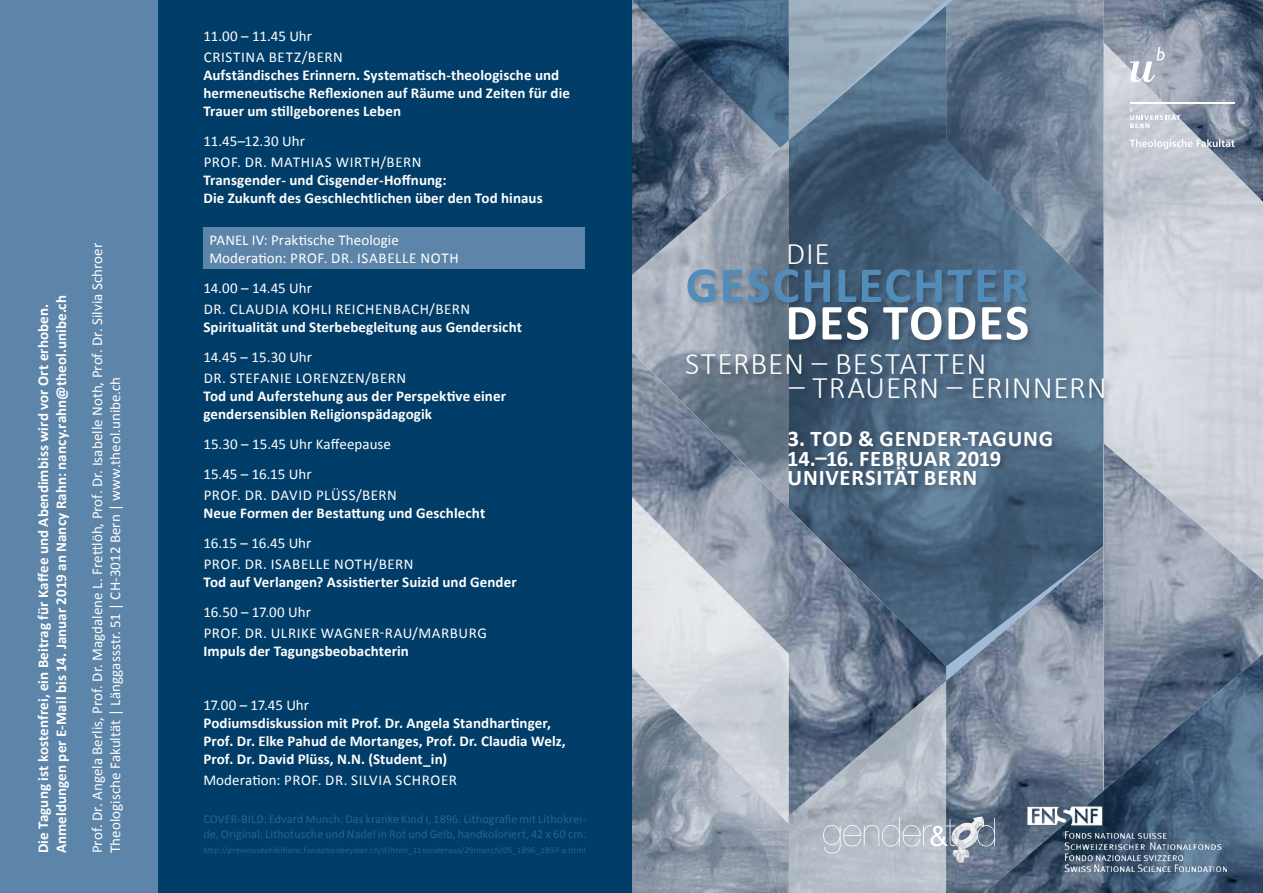
<style>
.page{position:relative;width:1263px;height:893px;background:#fff}
.page>*{position:absolute;margin:0;border:0;box-sizing:border-box;transform-origin:0 0}
.t1{font:700 51px "Calibri";letter-spacing:.035em;color:#538cb9}
.t2{font:700 51px "Calibri";letter-spacing:.03em;color:#fff}
.t3{font:300 31.5px "Calibri";letter-spacing:.025em;color:#fff}
.t4{font:700 22.5px/19.5px "Calibri";letter-spacing:.035em;color:#fff}
.t5{font:700 15px/18px "Calibri";letter-spacing:.005em;color:#fff}
.t6{font:15px/18px "Calibri";letter-spacing:.01em;color:#fff}
.t7{font:15px/21px "Calibri";letter-spacing:.035em;color:#fff}
.t8{font:15px/21px "Calibri";letter-spacing:.04em;color:#fff}
.t9{font:12px/15px "Calibri";letter-spacing:.01em;color:#28648d}
.t10{font:8.85px "Calibri";letter-spacing:.02em;color:#28648d}
</style>
<div class="page">
<img style="left:631px;top:846px;width:158px;height:47px">
<svg style="left:789px;top:148px;width:314px;height:398px;background:#435d76"></svg>
<svg style="left:1103px;top:202px;width:160px;height:344px;background:#d2d6dc"></svg>
<img style="left:631px;top:341px;width:315px;height:505px">
<img style="left:1104px;top:443px;width:159px;height:103px">
<img style="left:946px;top:0;width:157px;height:243px">
<svg style="left:631px;top:497px;width:158px;height:327px;background:#b6bdc7"></svg>
<img style="left:631px;top:148px;width:158px;height:138px">
<div style="left:787px;top:429px;width:272px;height:63px;background:#000;opacity:.2"></div>
<div style="left:685px;top:243px;width:426px;height:162px;background:#000;opacity:.2"></div>
<svg style="left:1061px;top:0;width:202px;height:202px;background:#919cab"></svg>
<svg style="left:789px;top:546px;width:474px;height:347px;background:#738397"></svg>
<svg style="left:631px;top:0;width:336px;height:148px;background:#5b748c"></svg>
<div style="left:0;top:0;width:631px;height:893px;background:#003d68"></div>
<div style="left:203px;top:227px;width:382px;height:42px;background:#5d85a9"></div>
<div style="left:0;top:0;width:157px;height:893px;background:#5d85a9"></div>
<p class="t5" style="left:34px;top:853px;width:560px;rotate:-90deg">Die Tagung ist kostenfrei, ein Beitrag für Kaffee und Abendimbiss wird vor Ort erhoben.<br>Anmeldungen per E-Mail bis 14. Januar 2019 an Nancy Rahn: nancy.rahn@theol.unibe.ch</p>
<p class="t6" style="left:88px;top:853px;width:612px;rotate:-90deg">Prof. Dr. Angela Berlis, Prof. Dr. Magdalene L. Frettlöh, Prof. Dr. Isabelle Noth, Prof. Dr. Silvia Schroer<br>Theologische Fakultät | Länggassstr. 51 | CH-3012 Bern | www.theol.unibe.ch</p>
<p class="t8" style="left:203px;top:26px;width:141px">11.00 – 11.45 Uhr<br>CRISTINA BETZ/BERN</p>
<p class="t5" style="left:203px;top:66px;width:368px">Aufständisches Erinnern. Systematisch-theologische und hermeneutische Reflexionen auf Räume und Zeiten für die<br>Trauer um stillgeborenes Leben</p>
<p class="t8" style="left:203px;top:131px;width:220px">11.45–12.30 Uhr<br>PROF. DR. MATHIAS WIRTH/BERN</p>
<p class="t5" style="left:203px;top:171px;width:341px">Transgender- und Cisgender-Hoffnung:<br>Die Zukunft des Geschlechtlichen über den Tod hinaus</p>
<p class="t6" style="left:209px;top:231px;width:251px">PANEL IV: Praktische Theologie<br>Moderation: PROF. DR. ISABELLE NOTH</p>
<p class="t8" style="left:203px;top:277px;width:268px">14.00 – 14.45 Uhr<br>DR. CLAUDIA KOHLI REICHENBACH/BERN</p>
<p class="t5" style="left:203px;top:318px;width:320px">Spiritualität und Sterbebegleitung aus Gendersicht</p>
<p class="t7" style="left:203px;top:346px;width:204px">14.45 – 15.30 Uhr<br>DR. STEFANIE LORENZEN/BERN</p>
<p class="t5" style="left:203px;top:387px;width:304px">Tod und Auferstehung aus der Perspektive einer gendersensiblen Religionspädagogik</p>
<p class="t6" style="left:203px;top:429px;width:189px;line-height:30px">15.30 – 15.45 Uhr Kaffeepause<br>15.45 – 16.15 Uhr</p>
<p class="t7" style="left:204px;top:484px;width:195px">PROF. DR. DAVID PLÜSS/BERN</p>
<p class="t5" style="left:203px;top:504px;width:283px">Neue Formen der Bestattung und Geschlecht</p>
<p class="t7" style="left:203px;top:532px;width:212px">16.15 – 16.45 Uhr<br>PROF. DR. ISABELLE NOTH/BERN</p>
<p class="t5" style="left:203px;top:573px;width:315px">Tod auf Verlangen? Assistierter Suizid und Gender</p>
<p class="t7" style="left:203px;top:601px;width:285px">16.50 – 17.00 Uhr<br>PROF. DR. ULRIKE WAGNER-RAU/MARBURG</p>
<p class="t5" style="left:203px;top:642px;width:207px">Impuls der Tagungsbeobachterin</p>
<p class="t6" style="left:203px;top:696px;width:107px">17.00 – 17.45 Uhr</p>
<p class="t5" style="left:203px;top:714px;width:364px">Podiumsdiskussion mit Prof. Dr. Angela Standhartinger,<br>Prof. Dr. Elke Pahud de Mortanges, Prof. Dr. Claudia Welz,<br>Prof. Dr. David Plüss, N.N. (Student_in)</p>
<p class="t7" style="left:203px;top:769px;width:255px">Moderation: PROF. DR. SILVIA SCHROER</p>
<p class="t9" style="left:203px;top:812px;width:384px">COVER-BILD: Edvard Munch: Das kranke Kind I, 1896. Lithografie mit Lithokrei&shy;de, Original: Lithotusche und Nadel in Rot und Gelb, handkoloriert, 42 x 60 cm.</p>
<p class="t10" style="left:203px;top:845px;width:384px">http://previousexhibitions.fondationbeyeler.ch/d/html_11sonderaus/29munch/05_1896_1897-a.html</p>
<h2 class="t3" style="left:786px;top:234px;width:45px">DIE</h2>
<h1 class="t1" style="left:686px;top:252px;width:345px">GESCHLECHTER</h1>
<h1 class="t2" style="left:785px;top:290px;width:245px">DES TODES</h1>
<h2 class="t3" style="left:685px;top:344px;width:303px">STERBEN – BESTATTEN</h2>
<h2 class="t3" style="left:789px;top:368px;width:319px">– TRAUERN – ERINNERN</h2>
<h3 class="t4" style="left:787px;top:429px;width:267px">3. TOD &amp; GENDER-TAGUNG<br>14.–16. FEBRUAR 2019<br>UNIVERSITÄT BERN</h3>
</div>
